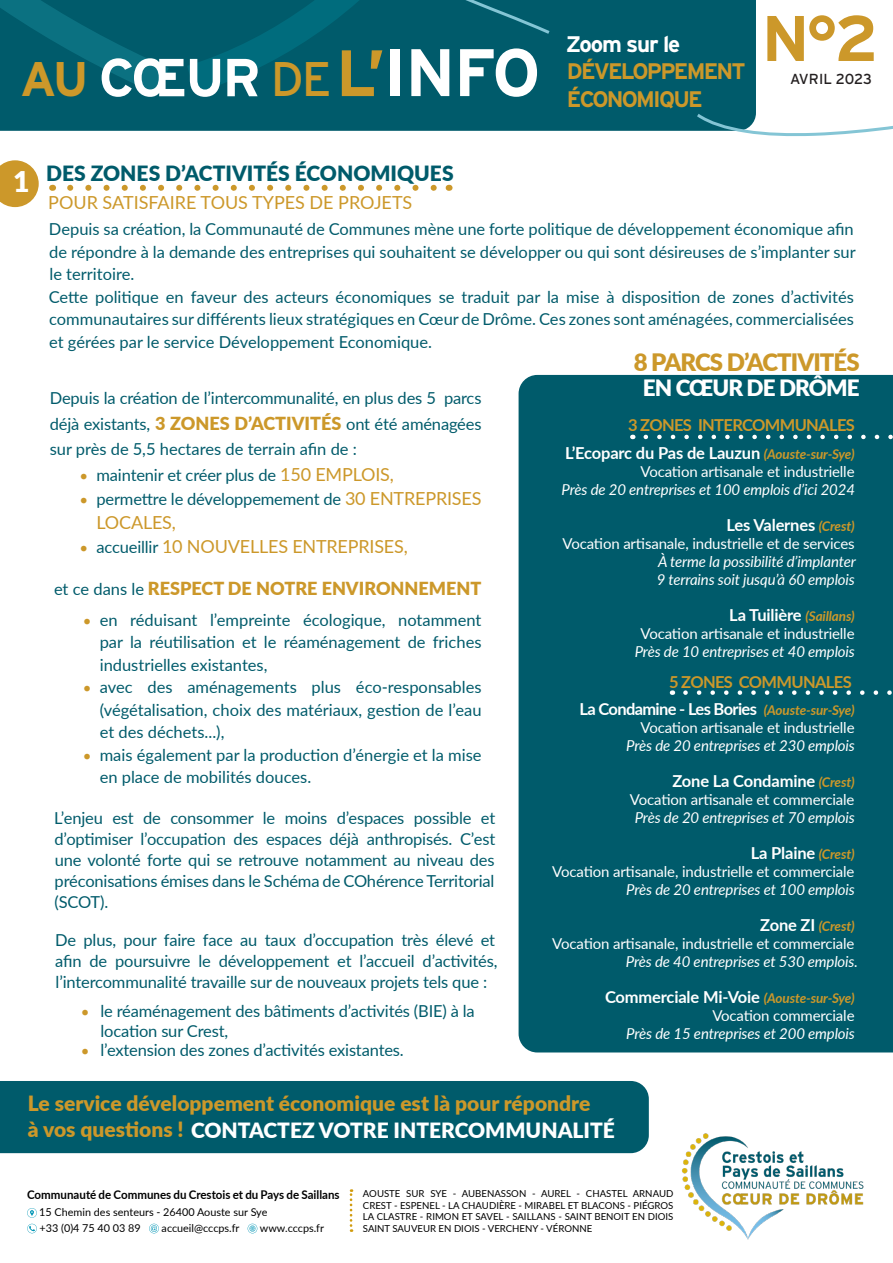
<style>
.page{position:relative;width:893px;height:1263px;background:#fff}
.page>*{position:absolute;margin:0;border:0;box-sizing:border-box;transform-origin:0 0}
.t1{font:700 67.05px "Interstate";color:#fff}
.t2{font:700 64.2px "Interstate";color:#cc982a}
.t3{font:700 53.4px "Interstate";color:#fff}
.t4{font:900 28.5px "Lato";color:#fff}
.t5{font:900 24px "Lato";letter-spacing:-.04em;color:#cc982a}
.t6{font:700 22.5px/27.8px "Interstate";letter-spacing:-.08em;color:#cc982a}
.t7{font:900 22.5px "Lato";letter-spacing:-.04em;color:#fff}
.t8{font:900 21px/26.7px "Lato";color:#cc982a}
.t9{font:900 21px "Lato";color:#005b6b}
.t10{font:18px "Lato";letter-spacing:-.01em;color:#cc982a}
.t11{font:900 18px "Lato";color:#cc982a}
.t12{font:16.5px/22.5px "Lato";letter-spacing:-.01em;color:#005b6b;text-align:justify}
.t13{font:700 16.5px "Lato";letter-spacing:-.01em;color:#fff}
.t14{font:700 16.5px "Lato";letter-spacing:-.04em;color:#fff}
.t15{font:700 16.5px "Lato";letter-spacing:-.04em;color:#cc982a}
.t16{font:italic 15px "Lato";letter-spacing:-.01em;color:#fff}
.t17{font:15px "Lato";letter-spacing:-.01em;color:#fff}
.t18{font:14.55px "Interstate";letter-spacing:-.02em;color:#231f20}
.t19{font:italic 700 13.5px "Lato";letter-spacing:-.015em;color:#cc982a}
.t20{font:700 12px "Lato";color:#000;scale:.96 1}
.t21{font:10.8px/15.6px "Lato";color:#000}
.t22{font:9.6px/11.6px "Lato";color:#000;text-align:justify}
.s1{font-size:48.6px;color:#cc982a}
.s2{font-weight:400;font-size:48.6px;color:#cc982a}
.s3{font-size:65.4px;color:#cc982a}
.s4{color:#fff}
.s5{font-weight:900;font-size:18px;color:#cc982a}
.s6{font-size:15px;color:#cc982a}
.s7{font-size:18px;color:#cc982a}
.s8{font-size:15px}
.s9{font-size:16.5px;color:#005b6b}
.s10{font-weight:400;font-size:16.5px;color:#005b6b}
.s11{font-style:italic;font-size:13.5px;color:#cc982a}
.s12{font-style:normal;font-size:16.5px;color:#fff}
</style>
<div class="page">
<div style="left:0;top:1081px;width:649px;height:72px;background:#005b6b"></div>
<div style="left:0;top:0;width:756px;height:131px;background:#005b6b"></div>
<svg style="left:70px;top:185px;width:367px;height:6px"></svg>
<img style="left:681px;top:1133px;width:183px;height:107px">
<svg style="left:27px;top:1208px;width:10px;height:10px"></svg>
<svg style="left:27px;top:1224px;width:10px;height:9px"></svg>
<svg style="left:149px;top:1224px;width:10px;height:9px"></svg>
<svg style="left:248px;top:1224px;width:9px;height:9px"></svg>
<svg style="left:350px;top:1189px;width:2px;height:43px"></svg>
<svg style="left:0;top:160px;width:39px;height:47px;background:#d4a94e"></svg>
<div style="left:519px;top:375px;width:374px;height:677px;background:#005b6b"></div>
<svg style="left:0;top:0;width:576px;height:96px;background:#015e6e"></svg>
<svg style="left:694px;top:88px;width:199px;height:49px"></svg>
<svg style="left:685px;top:690px;width:208px;height:5px"></svg>
<svg style="left:646px;top:435px;width:247px;height:4px"></svg>
<p class="t3" style="left:20px;top:48px;width:313px"><span class="s1">AU</span> CŒUR <span class="s2">DE</span></p>
<p class="t1" style="left:336px;top:35px;width:206px"><span class="s3">L’</span>INFO</p>
<p class="t4" style="left:13px;top:160px;width:18px">1</p>
<p class="t9" style="left:46px;top:158px;width:409px">DES ZONES D’ACTIVITÉS ÉCONOMIQUES</p>
<p class="t10" style="left:48px;top:189px;width:366px">POUR SATISFAIRE TOUS TYPES DE PROJETS</p>
<p class="t6" style="left:566px;top:30px;width:181px"><span class="s4">Zoom sur le<br></span>DÉVELOPPEMENT</p>
<p class="t6" style="left:567px;top:85px;width:137px">ÉCONOMIQUE</p>
<p class="t2" style="left:762px;top:3px;width:118px">N°2</p>
<p class="t18" style="left:790px;top:71px;width:83px">AVRIL 2023</p>
<p class="t12" style="left:49px;top:217px;width:808px">Depuis sa création, la Communauté de Communes mène une forte politique de développement économique afin de répondre à la demande des entreprises qui souhaitent se développer ou qui sont désireuses de s’implanter sur le territoire.</p>
<p class="t12" style="left:49px;top:285px;width:807px">Cette politique en faveur des acteurs économiques se traduit par la mise à disposition de zones d’activités communautaires sur différents lieux stratégiques en Cœur de Drôme. Ces zones sont aménagées, commercialisées et gérées par le service Développement Economique.</p>
<p class="t5" style="left:634px;top:344px;width:227px">8 PARCS D’ACTIVITÉS</p>
<p class="t7" style="left:643px;top:371px;width:219px">EN CŒUR DE DRÔME</p>
<p class="t12" style="left:50px;top:385px;width:433px;line-height:25.5px">Depuis la création de l’intercommunalité, en plus des 5 parcs déjà existants, <span class="s5">3 ZONES D’ACTIVITÉS</span> ont été aménagées sur près de 5,5 hectares de terrain afin de :</p>
<p class="t12" style="left:80px;top:463px;width:316px"><span class="s6">•</span> maintenir et créer plus de <span class="s7">150 EMPLOIS,</span></p>
<p class="t12" style="left:80px;top:487px;width:403px"><span class="s6">•</span> permettre le développemement de <span class="s7">30 ENTREPRISES</span></p>
<p class="t10" style="left:97px;top:509px;width:81px">LOCALES,</p>
<p class="t10" style="left:80px;top:533px;width:330px"><span class="s8">•</span> <span class="s9">accueillir</span> 10 NOUVELLES ENTREPRISES,</p>
<p class="t11" style="left:54px;top:575px;width:429px"><span class="s10">et ce dans le</span> RESPECT DE NOTRE ENVIRONNEMENT</p>
<p class="t12" style="left:100px;top:608px;width:383px;text-indent:-17px"><span class="s6">•</span> en réduisant l’empreinte écologique, notamment par la réutilisation et le réaménagement de friches industrielles existantes,</p>
<p class="t12" style="left:100px;top:675px;width:383px;text-indent:-17px"><span class="s6">•</span> avec des aménagements plus éco-responsables (végétalisation, choix des matériaux, gestion de l’eau et des déchets...),</p>
<p class="t12" style="left:100px;top:743px;width:383px;text-indent:-17px"><span class="s6">•</span> mais également par la production d’énergie et la mise en place de mobilités douces.</p>
<p class="t15" style="left:628px;top:412px;width:228px">3 ZONES INTERCOMMUNALES</p>
<p class="t13" style="left:565px;top:440px;width:291px">L’Ecoparc du Pas de Lauzun <span class="s11">(Aouste-sur-Sye)</span></p>
<p class="t17" style="left:640px;top:460px;width:216px">Vocation artisanale et industrielle</p>
<p class="t16" style="left:562px;top:478px;width:295px">Près de 20 entreprises et 100 emplois d’ici 2024</p>
<p class="t13" style="left:727px;top:512px;width:130px">Les Valernes <span class="s11">(Crest)</span></p>
<p class="t17" style="left:562px;top:532px;width:294px">Vocation artisanale, industrielle et de services</p>
<p class="t16" style="left:658px;top:550px;width:199px">À terme la possibilité d’implanter</p>
<p class="t16" style="left:657px;top:568px;width:200px">9 terrains soit jusqu’à 60 emplois</p>
<p class="t13" style="left:729px;top:602px;width:127px">La Tuilière <span class="s11">(Saillans)</span></p>
<p class="t17" style="left:640px;top:622px;width:216px">Vocation artisanale et industrielle</p>
<p class="t16" style="left:635px;top:640px;width:222px">Près de 10 entreprises et 40 emplois</p>
<p class="t15" style="left:669px;top:670px;width:184px">5 ZONES COMMUNALES</p>
<p class="t14" style="left:579px;top:697px;width:277px">La Condamine - Les Bories <span class="s11">(Aouste-sur-Sye)</span></p>
<p class="t17" style="left:640px;top:717px;width:216px">Vocation artisanale et industrielle</p>
<p class="t16" style="left:626px;top:735px;width:230px">Près de 20 entreprises et 230 emplois</p>
<p class="t13" style="left:672px;top:769px;width:184px">Zone La Condamine <span class="s11">(Crest)</span></p>
<p class="t17" style="left:630px;top:789px;width:226px">Vocation artisanale et commerciale</p>
<p class="t16" style="left:635px;top:807px;width:222px">Près de 20 entreprises et 70 emplois</p>
<p class="t13" style="left:751px;top:841px;width:105px">La Plaine <span class="s11">(Crest)</span></p>
<p class="t17" style="left:552px;top:861px;width:304px">Vocation artisanale, industrielle et commerciale</p>
<p class="t16" style="left:626px;top:879px;width:230px">Près de 20 entreprises et 100 emplois</p>
<p class="t19" style="left:760px;top:916px;width:96px"><span class="s12">Zone ZI</span> (Crest)</p>
<p class="t17" style="left:552px;top:933px;width:304px">Vocation artisanale, industrielle et commerciale</p>
<p class="t16" style="left:626px;top:951px;width:233px">Près de 40 entreprises et 530 emplois.</p>
<p class="t13" style="left:605px;top:985px;width:251px">Commerciale Mi-Voie <span class="s11">(Aouste-sur-Sye)</span></p>
<p class="t17" style="left:712px;top:1005px;width:144px">Vocation commerciale</p>
<p class="t16" style="left:626px;top:1023px;width:230px">Près de 15 entreprises et 200 emplois</p>
<p class="t12" style="left:54px;top:807px;width:442px;line-height:21px">L’enjeu est de consommer le moins d’espaces possible et d’optimiser l’occupation des espaces déjà anthropisés. C’est une volonté forte qui se retrouve notamment au niveau des préconisations émises dans le Schéma de COhérence Territorial (SCOT).</p>
<p class="t12" style="left:55px;top:928px;width:444px;line-height:21px;text-align:left">De plus, pour faire face au taux d’occupation très élevé et afin de poursuivre le développement et l’accueil d’activités, l’intercommunalité travaille sur de nouveaux projets tels que :</p>
<p class="t12" style="left:100px;top:1000px;width:376px;line-height:19.5px;text-indent:-20px"><span class="s6">•</span> le réaménagement des bâtiments d’activités (BIE) à la location sur Crest,</p>
<p class="t12" style="left:81px;top:1038px;width:325px"><span class="s6">•</span> l’extension des zones d’activités existantes.</p>
<p class="t8" style="left:28px;top:1089px;width:589px">Le service développement économique est là pour répondre<br>à vos questions ! <span class="s4">CONTACTEZ VOTRE INTERCOMMUNALITÉ</span></p>
<p class="t20" style="left:27px;top:1186px;width:327px">Communauté de Communes du Crestois et du Pays de Saillans</p>
<p class="t21" style="left:39px;top:1204px;width:230px">15 Chemin des senteurs - 26400 Aouste sur Sye +33 (0)4 75 40 03 89</p>
<p class="t21" style="left:162px;top:1219px;width:79px">accueil@cccps.fr</p>
<p class="t21" style="left:260px;top:1219px;width:66px">www.cccps.fr</p>
<p class="t22" style="left:363px;top:1187px;width:312px">AOUSTE SUR SYE - AUBENASSON - AUREL - CHASTEL ARNAUD CREST - ESPENEL - LA CHAUDIÈRE - MIRABEL ET BLACONS - PIÉGROS LA CLASTRE - RIMON ET SAVEL - SAILLANS - SAINT BENOIT EN DIOIS SAINT SAUVEUR EN DIOIS - VERCHENY - VÉRONNE</p>
</div>
